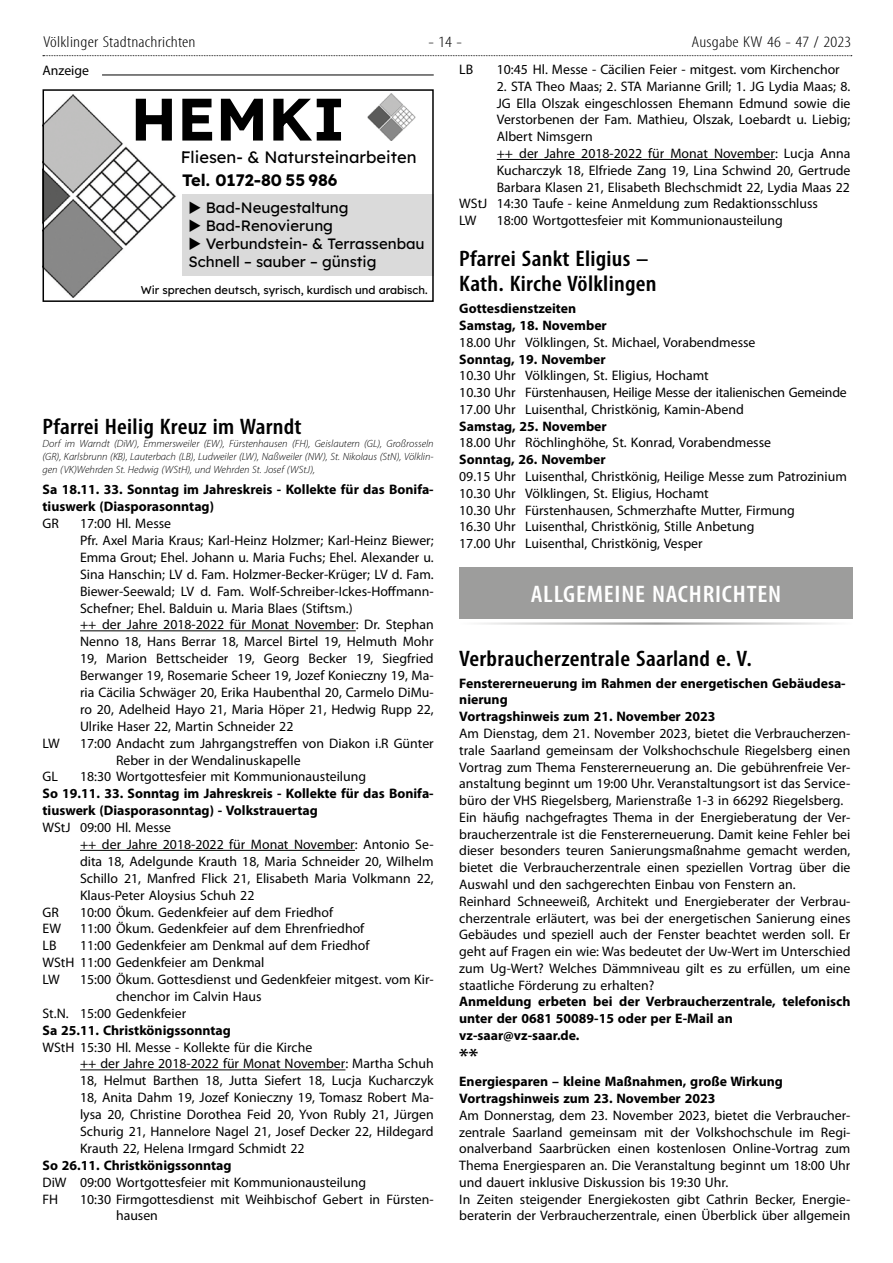
<style>
.page{position:relative;width:893px;height:1263px;background:#fff}
.page>*{position:absolute;margin:0;border:0;box-sizing:border-box;transform-origin:0 0}
.t1{font:700 59.7px "Lexend";color:#000}
.t2{font:600 condensed 24px "Myriad Pro";letter-spacing:.03em;color:#fff;scale:1.1 1}
.t3{font:600 condensed 22.5px/25px "Myriad Pro";letter-spacing:.01em;color:#000;scale:1.1 1}
.t4{font:16.5px "Lexend";color:#000}
.t5{font:700 16.5px "Lexend";color:#000}
.t6{font:300 condensed 15.75px "Myriad Pro";letter-spacing:.01em;color:#000;scale:1.2 1}
.t7{font:15px/18px "Lexend";color:#000}
.t8{font:13.8px/16.8px "Myriad Pro";color:#000}
.t9{font:700 13.8px/16.8px "Myriad Pro";color:#000}
.t10{font:11.25px "Lexend";color:#000}
.t11{font:italic 300 10.5px/12.9px "Myriad Pro";color:#000;text-align:justify}
</style>
<div class="page">
<svg style="left:43px;top:55px;width:809px;height:1px"></svg>
<hr style="left:80px;top:630px;width:276px;height:1px;background:#000">
<hr style="left:80px;top:850px;width:275px;height:1px;background:#000">
<hr style="left:80px;top:1069px;width:265px;height:1px;background:#000">
<hr style="left:497px;top:159px;width:278px;height:1px;background:#000">
<div style="left:459px;top:568px;width:394px;height:51px;background:#9d9d9c"></div>
<hr style="left:459px;top:622px;width:394px;height:3px;background:#9d9d9c">
<hr style="left:102px;top:75px;width:332px;height:1px;background:#000">
<img style="left:46px;top:94px;width:130px;height:203px">
<img style="left:367px;top:94px;width:49px;height:47px">
<div style="left:182px;top:194px;width:252px;height:81px;background:#dadada"></div>
<div style="left:43px;top:89px;width:391px;height:213px;border:2px solid #000"></div>
<p class="t6" style="left:43px;top:33px;width:128px">Völklinger Stadtnachrichten</p>
<p class="t6" style="left:428px;top:33px;width:30px">- 14 -</p>
<p class="t6" style="left:692px;top:33px;width:135px">Ausgabe KW 46 - 47 / 2023</p>
<p class="t8" style="left:43px;top:62px;width:48px">Anzeige</p>
<h1 class="t1" style="left:131px;top:76px;width:216px">HEMKI</h1>
<p class="t4" style="left:181px;top:145px;width:237px">Fliesen- &amp; Natursteinarbeiten</p>
<p class="t5" style="left:182px;top:168px;width:157px">Tel. 0172-80 55 986</p>
<p class="t7" style="left:188px;top:197px;width:162px">◆ Bad-Neugestaltung</p>
<p class="t7" style="left:188px;top:215px;width:146px">◆ Bad-Renovierung</p>
<p class="t7" style="left:188px;top:233px;width:238px">◆ Verbundstein- &amp; Terrassenbau<br>Schnell – sauber – günstig</p>
<p class="t10" style="left:141px;top:282px;width:288px">Wir sprechen deutsch, syrisch, kurdisch und arabisch.</p>
<h3 class="t3" style="left:43px;top:413px;width:237px">Pfarrei Heilig Kreuz im Warndt</h3>
<p class="t11" style="left:43px;top:437px;width:393px">Dorf im Warndt (DiW), Emmersweiler (EW), Fürstenhausen (FH), Geislautern (GL), Großrosseln (GR), Karlsbrunn (KB), Lauterbach (LB), Ludweiler (LW), Naßweiler (NW), St. Nikolaus (StN), Völklin&shy;gen (VK)Wehrden St. Hedwig (WStH), und Wehrden St. Josef (WStJ),</p>
<p class="t9" style="left:43px;top:481px;width:393px">Sa 18.11. 33. Sonntag im Jahreskreis - Kollekte für das Bonifa&shy;tiuswerk (Diasporasonntag)</p>
<p class="t8" style="left:43px;top:515px;width:18px">GR</p>
<p class="t8" style="left:80px;top:515px;width:355px">17:00 Hl. Messe<br>Pfr. Axel Maria Kraus; Karl-Heinz Holzmer; Karl-Heinz Biewer; Emma Grout; Ehel. Johann u. Maria Fuchs; Ehel. Alexander u.<br>Sina Hanschin; LV d. Fam. Holzmer-Becker-Krüger; LV d. Fam.<br>Biewer-Seewald; LV d. Fam. Wolf-Schreiber-Ickes-Hoffmann-Schefner; Ehel. Balduin u. Maria Blaes (Stiftsm.)<br>++ der Jahre 2018-2022 für Monat November: Dr. Stephan Nenno 18, Hans Berrar 18, Marcel Birtel 19, Helmuth Mohr 19, Marion Bettscheider 19, Georg Becker 19, Siegfried Berwanger 19, Rosemarie Scheer 19, Jozef Konieczny 19, Ma&shy;ria Cäcilia Schwäger 20, Erika Haubenthal 20, Carmelo DiMu&shy;ro 20, Adelheid Hayo 21, Maria Höper 21, Hedwig Rupp 22, Ulrike Haser 22, Martin Schneider 22</p>
<p class="t8" style="left:43px;top:734px;width:19px">LW</p>
<p class="t8" style="left:116px;top:734px;width:319px;text-indent:-36px">17:00 Andacht zum Jahrgangstreffen von Diakon i.R Günter<br>Reber in der Wendalinuskapelle</p>
<p class="t8" style="left:43px;top:768px;width:17px">GL</p>
<p class="t8" style="left:80px;top:768px;width:288px">18:30 Wortgottesfeier mit Kommunionausteilung</p>
<p class="t9" style="left:43px;top:785px;width:393px">So 19.11. 33. Sonntag im Jahreskreis - Kollekte für das Bonifa&shy;tiuswerk (Diasporasonntag) - Volkstrauertag</p>
<p class="t8" style="left:43px;top:819px;width:130px">WStJ 09:00 Hl. Messe</p>
<p class="t8" style="left:80px;top:836px;width:355px">++ der Jahre 2018-2022 für Monat November: Antonio Se-</p>
<p class="t8" style="left:80px;top:853px;width:355px">dita 18, Adelgunde Krauth 18, Maria Schneider 20, Wilhelm</p>
<p class="t8" style="left:80px;top:869px;width:355px">Schillo 21, Manfred Flick 21, Elisabeth Maria Volkmann 22,</p>
<p class="t8" style="left:80px;top:886px;width:176px">Klaus-Peter Aloysius Schuh 22</p>
<p class="t8" style="left:43px;top:903px;width:18px">GR</p>
<p class="t8" style="left:80px;top:903px;width:255px">10:00 Ökum. Gedenkfeier auf dem Friedhof</p>
<p class="t8" style="left:43px;top:920px;width:20px">EW</p>
<p class="t8" style="left:80px;top:920px;width:286px">11:00 Ökum. Gedenkfeier auf dem Ehrenfriedhof</p>
<p class="t8" style="left:43px;top:937px;width:15px">LB</p>
<p class="t8" style="left:43px;top:937px;width:328px;text-indent:37px">11:00 Gedenkfeier am Denkmal auf dem Friedhof<br>WStH 11:00 Gedenkfeier am Denkmal<br>LW</p>
<p class="t8" style="left:80px;top:971px;width:355px">15:00 Ökum. Gottesdienst und Gedenkfeier mitgest. vom Kir-</p>
<p class="t8" style="left:116px;top:988px;width:147px">chenchor im Calvin Haus</p>
<p class="t8" style="left:43px;top:1004px;width:145px">St.N. 15:00 Gedenkfeier</p>
<p class="t9" style="left:43px;top:1021px;width:190px">Sa 25.11. Christkönigssonntag</p>
<p class="t8" style="left:80px;top:1038px;width:355px;text-indent:-37px">WStH 15:30 Hl. Messe - Kollekte für die Kirche<br>++ der Jahre 2018-2022 für Monat November: Martha Schuh 18, Helmut Barthen 18, Jutta Siefert 18, Lucja Kucharczyk 18, Anita Dahm 19, Jozef Konieczny 19, Tomasz Robert Ma&shy;lysa 20, Christine Dorothea Feid 20, Yvon Rubly 21, Jürgen Schurig 21, Hannelore Nagel 21, Josef Decker 22, Hildegard Krauth 22, Helena Irmgard Schmidt 22</p>
<p class="t9" style="left:43px;top:1156px;width:191px">So 26.11. Christkönigssonntag</p>
<p class="t8" style="left:43px;top:1173px;width:325px">DiW 09:00 Wortgottesfeier mit Kommunionausteilung<br>FH</p>
<p class="t8" style="left:116px;top:1190px;width:319px;text-indent:-36px">10:30 Firmgottesdienst mit Weihbischof Gebert in Fürsten&shy;hausen</p>
<p class="t8" style="left:459px;top:61px;width:15px">LB</p>
<p class="t8" style="left:497px;top:61px;width:345px">10:45 Hl. Messe - Cäcilien Feier - mitgest. vom Kirchenchor</p>
<p class="t8" style="left:497px;top:78px;width:355px">2. STA Theo Maas; 2. STA Marianne Grill; 1. JG Lydia Maas; 8.</p>
<p class="t8" style="left:497px;top:94px;width:355px">JG Ella Olszak eingeschlossen Ehemann Edmund sowie die</p>
<p class="t8" style="left:497px;top:111px;width:355px">Verstorbenen der Fam. Mathieu, Olszak, Loebardt u. Liebig;</p>
<p class="t8" style="left:497px;top:128px;width:98px">Albert Nimsgern</p>
<p class="t8" style="left:497px;top:145px;width:355px">++ der Jahre 2018-2022 für Monat November: Lucja Anna</p>
<p class="t8" style="left:497px;top:162px;width:355px">Kucharczyk 18, Elfriede Zang 19, Lina Schwind 20, Gertrude</p>
<p class="t8" style="left:497px;top:178px;width:355px">Barbara Klasen 21, Elisabeth Blechschmidt 22, Lydia Maas 22</p>
<p class="t8" style="left:459px;top:195px;width:360px">WStJ 14:30 Taufe - keine Anmeldung zum Redaktionsschluss</p>
<p class="t8" style="left:459px;top:212px;width:19px">LW</p>
<p class="t8" style="left:497px;top:212px;width:288px">18:00 Wortgottesfeier mit Kommunionausteilung</p>
<h3 class="t3" style="left:459px;top:246px;width:181px">Pfarrei Sankt Eligius –<br>Kath. Kirche Völklingen</h3>
<p class="t9" style="left:459px;top:300px;width:149px">Gottesdienstzeiten<br>Samstag, 18. November</p>
<p class="t8" style="left:459px;top:333px;width:298px">18.00 Uhr Völklingen, St. Michael, Vorabendmesse</p>
<p class="t9" style="left:459px;top:350px;width:148px">Sonntag, 19. November</p>
<p class="t8" style="left:459px;top:367px;width:389px">10.30 Uhr Völklingen, St. Eligius, Hochamt<br>10.30 Uhr Fürstenhausen, Heilige Messe der italienischen Gemeinde<br>17.00 Uhr Luisenthal, Christkönig, Kamin-Abend</p>
<p class="t9" style="left:459px;top:417px;width:149px">Samstag, 25. November</p>
<p class="t8" style="left:459px;top:434px;width:313px">18.00 Uhr Röchlinghöhe, St. Konrad, Vorabendmesse</p>
<p class="t9" style="left:459px;top:451px;width:148px">Sonntag, 26. November</p>
<p class="t8" style="left:459px;top:468px;width:389px">09.15 Uhr Luisenthal, Christkönig, Heilige Messe zum Patrozinium 10.30 Uhr Völklingen, St. Eligius, Hochamt<br>10.30 Uhr Fürstenhausen, Schmerzhafte Mutter, Firmung<br>16.30 Uhr Luisenthal, Christkönig, Stille Anbetung<br>17.00 Uhr Luisenthal, Christkönig, Vesper</p>
<h2 class="t2" style="left:531px;top:580px;width:229px">ALLGEMEINE NACHRICHTEN</h2>
<h3 class="t3" style="left:459px;top:645px;width:267px">Verbraucherzentrale Saarland e. V.</h3>
<p class="t9" style="left:459px;top:674px;width:388px">Fenstererneuerung im Rahmen der energetischen Gebäudesa&shy;nierung<br>Vortragshinweis zum 21. November 2023</p>
<p class="t8" style="left:459px;top:725px;width:393px">Am Dienstag, dem 21. November 2023, bietet die Verbraucherzen&shy;trale Saarland gemeinsam der Volkshochschule Riegelsberg einen Vortrag zum Thema Fenstererneuerung an. Die gebührenfreie Ver&shy;anstaltung beginnt um 19:00 Uhr. Veranstaltungsort ist das Service&shy;büro der VHS Riegelsberg, Marienstraße 1-3 in 66292 Riegelsberg.<br>Ein häufig nachgefragtes Thema in der Energieberatung der Ver&shy;braucherzentrale ist die Fenstererneuerung. Damit keine Fehler bei dieser besonders teuren Sanierungsmaßnahme gemacht werden, bietet die Verbraucherzentrale einen speziellen Vortrag über die Auswahl und den sachgerechten Einbau von Fenstern an.<br>Reinhard Schneeweiß, Architekt und Energieberater der Verbrau&shy;cherzentrale erläutert, was bei der energetischen Sanierung eines Gebäudes und speziell auch der Fenster beachtet werden soll. Er geht auf Fragen ein wie: Was bedeutet der Uw-Wert im Unterschied zum Ug-Wert? Welches Dämmniveau gilt es zu erfüllen, um eine staatliche Förderung zu erhalten?</p>
<p class="t9" style="left:459px;top:993px;width:393px">Anmeldung erbeten bei der Verbraucherzentrale, telefonisch unter der 0681 50089-15 oder per E-Mail an vz-saar@vz-saar.de.</p>
<h3 class="t3" style="left:459px;top:1044px;width:19px">**</h3>
<p class="t9" style="left:459px;top:1073px;width:325px">Energiesparen – kleine Maßnahmen, große Wirkung<br>Vortragshinweis zum 23. November 2023</p>
<p class="t8" style="left:459px;top:1106px;width:393px">Am Donnerstag, dem 23. November 2023, bietet die Verbraucher&shy;zentrale Saarland gemeinsam mit der Volkshochschule im Regi&shy;onalverband Saarbrücken einen kostenlosen Online-Vortrag zum Thema Energiesparen an. Die Veranstaltung beginnt um 18:00 Uhr und dauert inklusive Diskussion bis 19:30 Uhr.<br>In Zeiten steigender Energiekosten gibt Cathrin Becker, Energie&shy;beraterin der Verbraucherzentrale, einen Überblick über allgemein</p>
</div>
